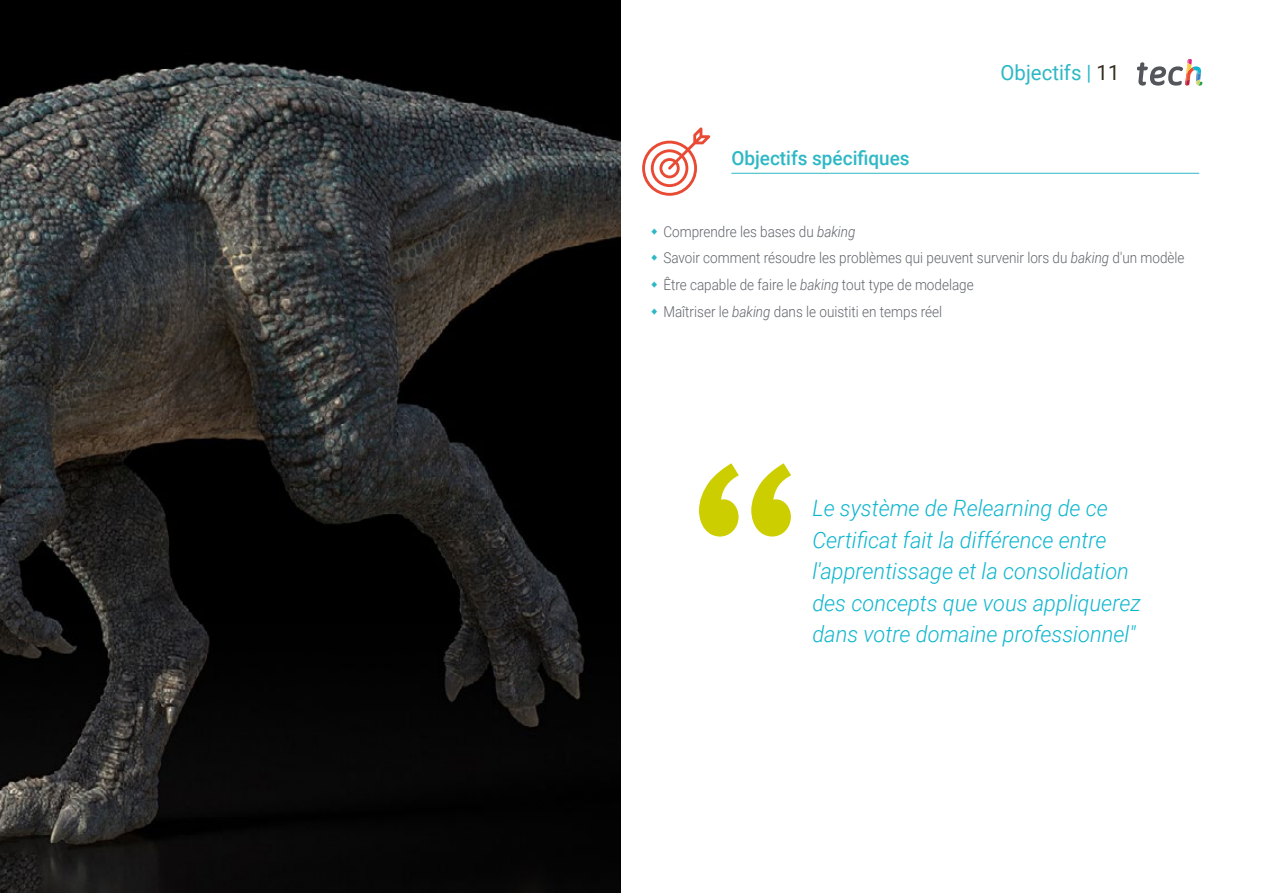
<style>
.page{position:relative;width:1263px;height:893px;background:#fff}
.page>*{position:absolute;margin:0;border:0;box-sizing:border-box;transform-origin:0 0}
.t1{font:italic 300 22.5px/31.5px "Roboto";color:#0fb6cf}
.t2{font:21px "Roboto";color:#2db8c5}
.t3{font:500 19.5px "Roboto";color:#2db8c5}
.t4{font:300 15px/26.7px "Roboto";color:#61646a;scale:.9 1}
.s1{color:#312e20}
.s2{font-style:italic}
</style>
<div class="page">
<hr style="left:731px;top:173px;width:468px;height:1px;background:#2db8c5">
<svg style="left:642px;top:127px;width:68px;height:69px"></svg>
<img style="left:0;top:0;width:621px;height:893px">
<svg style="left:1137px;top:59px;width:65px;height:27px"></svg>
<svg style="left:699px;top:463px;width:92px;height:73px"></svg>
<h3 class="t3" style="left:731px;top:144px;width:180px">Objectifs spécifiques</h3>
<h2 class="t2" style="left:1000px;top:57px;width:120px">Objectifs | <span class="s1">11</span></h2>
<p class="t4" style="left:663px;top:217px;width:580px">Comprendre les bases du <span class="s2">baking<br></span>Savoir comment résoudre les problèmes qui peuvent survenir lors du <span class="s2">baking</span> d'un modèle Être capable de faire le <span class="s2">baking</span> tout type de modelage<br>Maîtriser le <span class="s2">baking</span> dans le ouistiti en temps réel</p>
<h1 class="t1" style="left:812px;top:491px;width:330px">Le système de Relearning de ce Certificat fait la différence entre l'apprentissage et la consolidation des concepts que vous appliquerez dans votre domaine professionnel"</h1>
</div>
